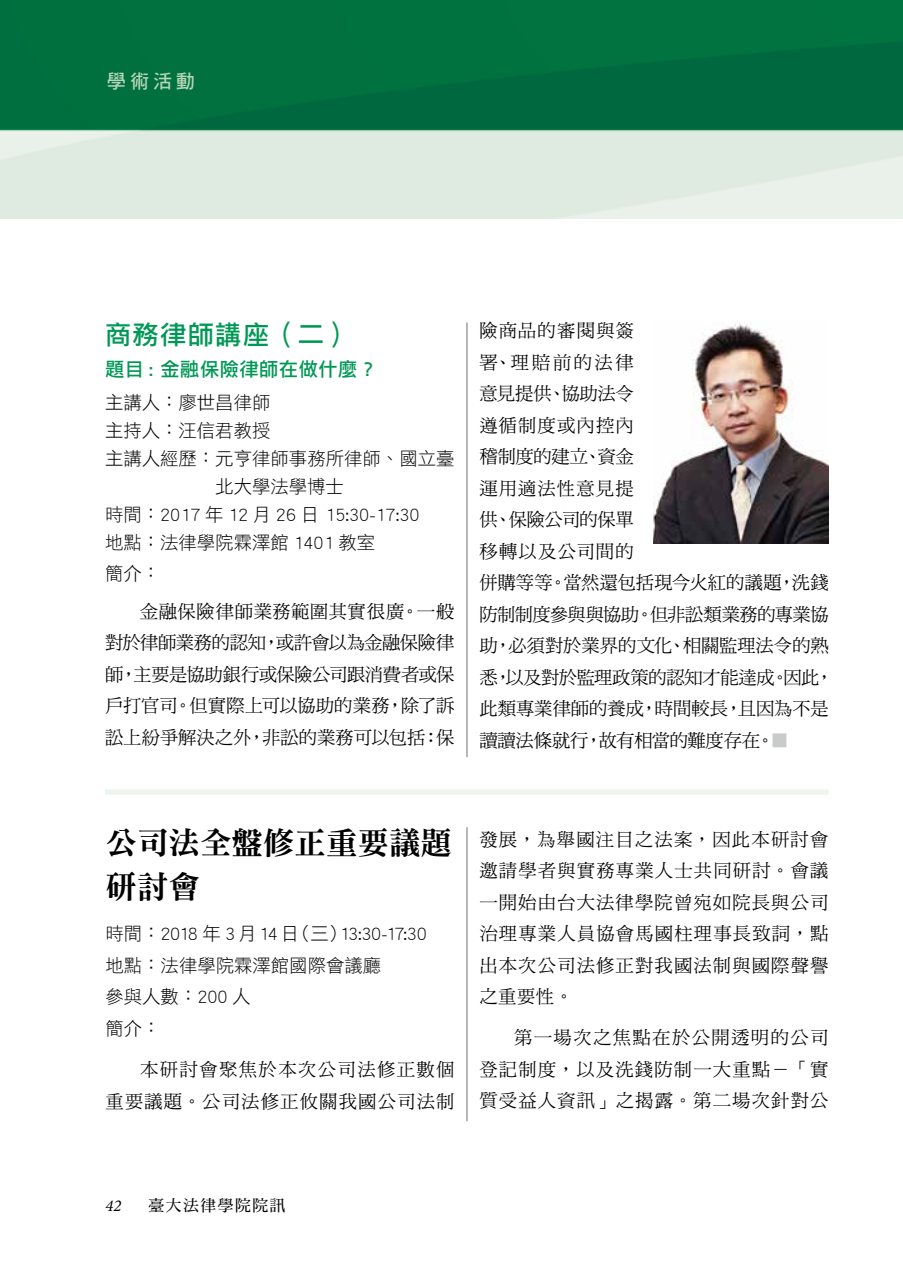
<style>
.page{position:relative;width:903px;height:1275px;background:#fff}
.page>*{position:absolute;margin:0;border:0;box-sizing:border-box;transform-origin:0 0}
.t1{font:31.5px/43.8px "DF Ming Std W9";color:#000}
.t2{font:26.25px "DF Li Hei Std W5";letter-spacing:.05em;color:#009856}
.t3{font:19.25px "DF Li Hei Std W5";letter-spacing:.025em;color:#009856}
.t4{font:19.25px "DF Hei Std W7";color:#b6d4b7}
.t5{font:18.38px/31.5px "DF Ming Std W5";letter-spacing:.015em;color:#000;text-align:justify}
.t6{font:18.38px/31.5px "DF Ming Std W5";letter-spacing:-.01em;color:#000}
.t7{font:18.38px/31.5px "DF Hei Std W3";color:#000}
.t8{font:18.38px/31.5px "DF Ming Std W5";letter-spacing:.065em;color:#000;text-align:right}
.t9{font:italic 16.62px "Minion Pro";color:#000}
.t10{font:15.75px "DF Ming Std W7";letter-spacing:.1em;color:#000}
.s1{font-family:"DF Li Hei Std W3";color:#c9caca}
</style>
<div class="page">
<img style="left:0;top:0;width:903px;height:218px">
<img style="left:654px;top:321px;width:174px;height:223px">
<hr style="left:467px;top:322px;width:1px;height:435px;background:#727171">
<hr style="left:467px;top:827px;width:1px;height:294px;background:#727171">
<div style="left:105px;top:789px;width:724px;height:6px;background:#eef5ee"></div>
<p class="t4" style="left:107px;top:71px;width:90px">學術活動</p>
<h2 class="t2" style="left:105px;top:320px;width:248px">商務律師講座（二）</h2>
<p class="t3" style="left:105px;top:359px;width:274px">題目 : 金融保險律師在做什麼？</p>
<p class="t7" style="left:105px;top:386px;width:167px">主講人：廖世昌律師</p>
<p class="t7" style="left:105px;top:414px;width:167px">主持人：汪信君教授</p>
<p class="t7" style="left:105px;top:442px;width:351px">主講人經歷：元亨律師事務所律師、國立臺</p>
<p class="t7" style="left:215px;top:470px;width:130px">北大學法學博士</p>
<p class="t7" style="left:105px;top:498px;width:316px">時間：2017 年 12 月 26 日 15:30-17:30</p>
<p class="t7" style="left:105px;top:526px;width:272px">地點：法律學院霖澤館 1401 教室</p>
<p class="t7" style="left:105px;top:557px;width:57px">簡介：</p>
<p class="t5" style="left:105px;top:595px;width:351px;text-indent:35px">金融保險律師業務範圍其實很廣。一般對於律師業務的認知，或許會以為金融保險律師，主要是協助銀行或保險公司跟消費者或保戶打官司。但實際上可以協助的業務，除了訴訟上紛爭解決之外，非訟的業務可以包括：保</p>
<p class="t6" style="left:479px;top:314px;width:355px">險商品的審閱與簽<br>署、理賠前的法律<br>意見提供、協助法令<br>遵循制度或內控內<br>稽制度的建立、資金<br>運用適法性意見提<br>供、保險公司的保單<br>移轉以及公司間的<br>併購等等。當然還包括現今火紅的議題，洗錢防制制度參與與協助。但非訟類業務的專業協助，必須對於業界的文化、相關監理法令的熟悉，以及對於監理政策的認知才能達成。因此，此類專業律師的養成，時間較長，且因為不是讀讀法條就行，故有相當的難度存在。<span class="s1">■</span></p>
<h1 class="t1" style="left:105px;top:821px;width:348px">公司法全盤修正重要議題研討會</h1>
<p class="t7" style="left:105px;top:918px;width:323px">時間：2018 年 3 月14 日（三）13:30-17:30地點：法律學院霖澤館國際會議廳<br>參與人數：200 人<br>簡介：</p>
<p class="t8" style="left:105px;top:1054px;width:351px">本研討會聚焦於本次公司法修正數個<br>重要議題。公司法修正攸關我國公司法制</p>
<p class="t5" style="left:479px;top:823px;width:351px">發展，為舉國注目之法案，因此本研討會邀請學者與實務專業人士共同研討。會議一開始由台大法律學院曾宛如院長與公司治理專業人員協會馬國柱理事長致詞，點出本次公司法修正對我國法制與國際聲譽之重要性。</p>
<p class="t5" style="left:479px;top:1022px;width:351px;text-indent:35px">第一場次之焦點在於公開透明的公司登記制度，以及洗錢防制一大重點－「實質受益人資訊」之揭露。第二場次針對公</p>
<p class="t9" style="left:105px;top:1194px;width:17px">42</p>
<p class="t10" style="left:149px;top:1197px;width:139px">臺大法律學院院訊</p>
</div>
